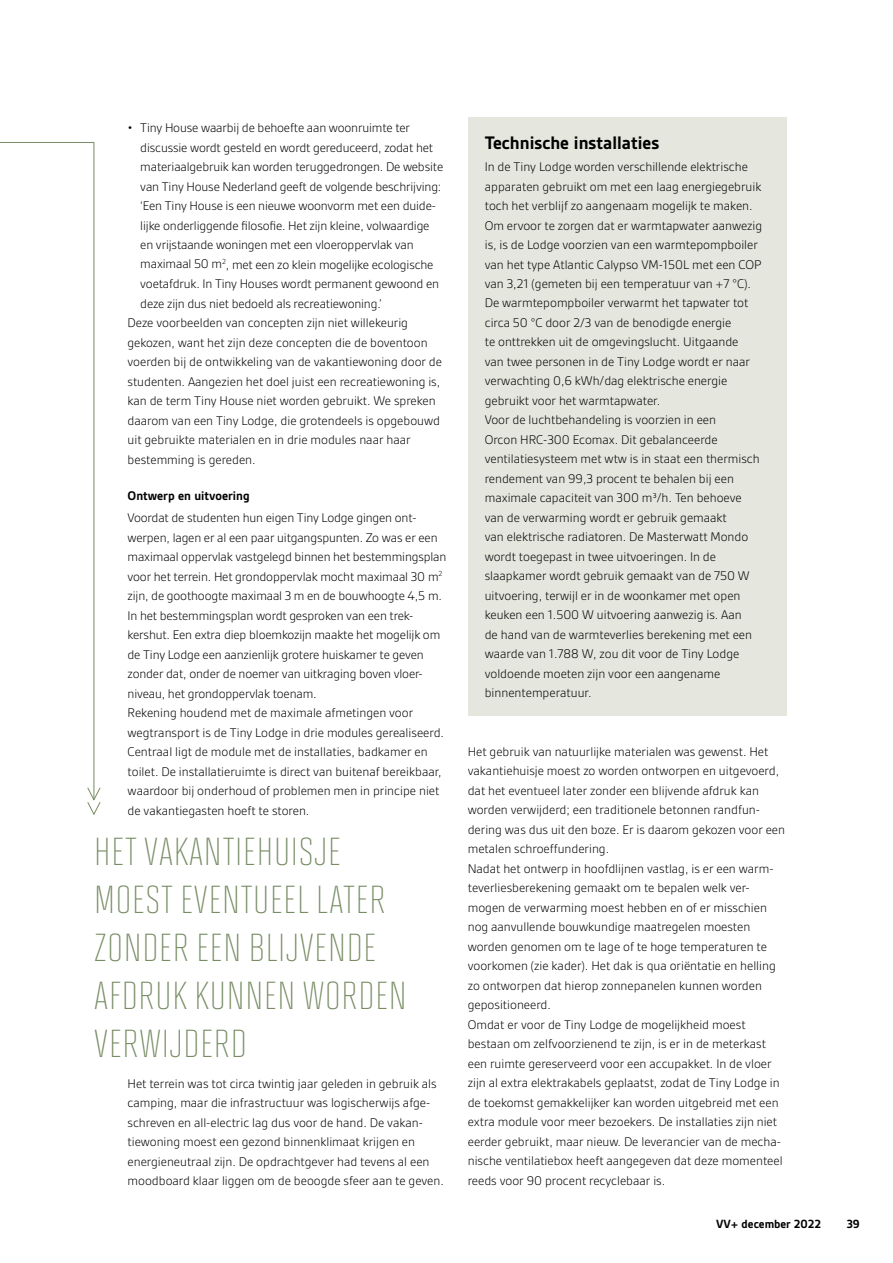
<style>
.page{position:relative;width:893px;height:1263px;background:#fff}
.page>*{position:absolute;margin:0;border:0;box-sizing:border-box;transform-origin:0 0}
.t1{font:39px/48px "Solano Gothic MVB Lt Cap";letter-spacing:.02em;color:#778c63}
.t2{font:700 19.5px "Gesta";color:#000}
.t3{font:300 13.5px/19.5px "Gesta";color:#000}
.t4{font:700 13.5px "Gesta";color:#000}
.t5{font:700 12.75px "Gesta";color:#000}
</style>
<div class="page">
<div style="left:468px;top:118px;width:319px;height:598px;background:#e5e6dd"></div>
<svg style="left:0;top:142px;width:95px;height:645px"></svg>
<svg style="left:87px;top:787px;width:14px;height:28px"></svg>
<p class="t3" style="left:128px;top:118px;width:284px">• Tiny House waarbij de behoefte aan woonruimte ter</p>
<p class="t3" style="left:140px;top:137px;width:294px">discussie wordt gesteld en wordt gereduceerd, zodat het</p>
<p class="t3" style="left:140px;top:157px;width:304px">materiaalgebruik kan worden teruggedrongen. De website</p>
<p class="t3" style="left:140px;top:176px;width:303px">van Tiny House Nederland geeft de volgende beschrijving:</p>
<p class="t3" style="left:140px;top:196px;width:297px">‘Een Tiny House is een nieuwe woonvorm met een duide-</p>
<p class="t3" style="left:140px;top:215px;width:291px">lijke onderliggende filosofie. Het zijn kleine, volwaardige</p>
<p class="t3" style="left:140px;top:235px;width:275px">en vrijstaande woningen met een vloeroppervlak van</p>
<p class="t3" style="left:140px;top:254px;width:295px">maximaal 50 m<sup>2</sup>, met een zo klein mogelijke ecologische</p>
<p class="t3" style="left:140px;top:274px;width:300px">voetafdruk. In Tiny Houses wordt permanent gewoond en</p>
<p class="t3" style="left:140px;top:293px;width:243px">deze zijn dus niet bedoeld als recreatiewoning.’</p>
<p class="t3" style="left:128px;top:313px;width:282px">Deze voorbeelden van concepten zijn niet willekeurig</p>
<p class="t3" style="left:128px;top:332px;width:302px">gekozen, want het zijn deze concepten die de boventoon</p>
<p class="t3" style="left:128px;top:352px;width:316px">voerden bij de ontwikkeling van de vakantiewoning door de</p>
<p class="t3" style="left:128px;top:371px;width:314px">studenten. Aangezien het doel juist een recreatiewoning is,</p>
<p class="t3" style="left:128px;top:391px;width:310px">kan de term Tiny House niet worden gebruikt. We spreken</p>
<p class="t3" style="left:128px;top:410px;width:314px">daarom van een Tiny Lodge, die grotendeels is opgebouwd</p>
<p class="t3" style="left:128px;top:430px;width:285px">uit gebruikte materialen en in drie modules naar haar</p>
<p class="t3" style="left:128px;top:449px;width:130px">bestemming is gereden.</p>
<p class="t4" style="left:128px;top:487px;width:124px">Ontwerp en uitvoering</p>
<p class="t3" style="left:128px;top:508px;width:320px">Voordat de studenten hun eigen Tiny Lodge gingen ont&shy;werpen, lagen er al een paar uitgangspunten. Zo was er een maximaal oppervlak vastgelegd binnen het bestemmingsplan voor het terrein. Het grondoppervlak mocht maximaal 30 m<sup>2 </sup>zijn, de goothoogte maximaal 3 m en de bouwhoogte 4,5 m.<br>In het bestemmingsplan wordt gesproken van een trek&shy;kershut. Een extra diep bloemkozijn maakte het mogelijk om de Tiny Lodge een aanzienlijk grotere huiskamer te geven zonder dat, onder de noemer van uitkraging boven vloer&shy;niveau, het grondoppervlak toenam.<br>Rekening houdend met de maximale afmetingen voor wegtransport is de Tiny Lodge in drie modules gerealiseerd.<br>Centraal ligt de module met de installaties, badkamer en toilet. De installatieruimte is direct van buitenaf bereikbaar, waardoor bij onderhoud of problemen men in principe niet de vakantiegasten hoeft te storen.</p>
<h1 class="t1" style="left:94px;top:827px;width:314px">HET VAKANTIEHUISJE<br>MOEST EVENTUEEL LATER<br>ZONDER EEN BLIJVENDE<br>AFDRUK KUNNEN WORDEN<br>VERWIJDERD</h1>
<p class="t3" style="left:128px;top:1073px;width:318px">Het terrein was tot circa twintig jaar geleden in gebruik als camping, maar die infrastructuur was logischerwijs afge&shy;schreven en all-electric lag dus voor de hand. De vakan&shy;tiewoning moest een gezond binnenklimaat krijgen en energieneutraal zijn. De opdrachtgever had tevens al een moodboard klaar liggen om de beoogde sfeer aan te geven.</p>
<h2 class="t2" style="left:485px;top:131px;width:176px">Technische installaties</h2>
<p class="t3" style="left:485px;top:157px;width:279px">In de Tiny Lodge worden verschillende elektrische apparaten gebruikt om met een laag energiegebruik toch het verblijf zo aangenaam mogelijk te maken.<br>Om ervoor te zorgen dat er warmtapwater aanwezig is, is de Lodge voorzien van een warmtepompboiler van het type Atlantic Calypso VM-150L met een COP van 3,21 (gemeten bij een temperatuur van +7 °C).<br>De warmtepompboiler verwarmt het tapwater tot circa 50 °C door 2/3 van de benodigde energie<br>te onttrekken uit de omgevingslucht. Uitgaande<br>van twee personen in de Tiny Lodge wordt er naar verwachting 0,6 kWh/dag elektrische energie gebruikt voor het warmtapwater.<br>Voor de luchtbehandeling is voorzien in een<br>Orcon HRC-300 Ecomax. Dit gebalanceerde ventilatiesysteem met wtw is in staat een thermisch rendement van 99,3 procent te behalen bij een maximale capaciteit van 300 m³/h. Ten behoeve van de verwarming wordt er gebruik gemaakt<br>van elektrische radiatoren. De Masterwatt Mondo wordt toegepast in twee uitvoeringen. In de slaapkamer wordt gebruik gemaakt van de 750 W uitvoering, terwijl er in de woonkamer met open keuken een 1.500 W uitvoering aanwezig is. Aan<br>de hand van de warmteverlies berekening met een waarde van 1.788 W, zou dit voor de Tiny Lodge voldoende moeten zijn voor een aangename binnentemperatuur.</p>
<p class="t3" style="left:468px;top:742px;width:319px">Het gebruik van natuurlijke materialen was gewenst. Het vakantiehuisje moest zo worden ontworpen en uitgevoerd, dat het eventueel later zonder een blijvende afdruk kan worden verwijderd; een traditionele betonnen randfun&shy;dering was dus uit den boze. Er is daarom gekozen voor een metalen schroeffundering.<br>Nadat het ontwerp in hoofdlijnen vastlag, is er een warm&shy;teverliesberekening gemaakt om te bepalen welk ver&shy;mogen de verwarming moest hebben en of er misschien nog aanvullende bouwkundige maatregelen moesten worden genomen om te lage of te hoge temperaturen te voorkomen (zie kader). Het dak is qua oriëntatie en helling zo ontworpen dat hierop zonnepanelen kunnen worden gepositioneerd.<br>Omdat er voor de Tiny Lodge de mogelijkheid moest bestaan om zelfvoorzienend te zijn, is er in de meterkast een ruimte gereserveerd voor een accupakket. In de vloer zijn al extra elektrakabels geplaatst, zodat de Tiny Lodge in de toekomst gemakkelijker kan worden uitgebreid met een extra module voor meer bezoekers. De installaties zijn niet eerder gebruikt, maar nieuw. De leverancier van de mecha&shy;nische ventilatiebox heeft aangegeven dat deze momenteel reeds voor 90 procent recyclebaar is.</p>
<p class="t5" style="left:716px;top:1217px;width:106px">VV+ december 2022</p>
<p class="t5" style="left:847px;top:1217px;width:15px">39</p>
</div>
